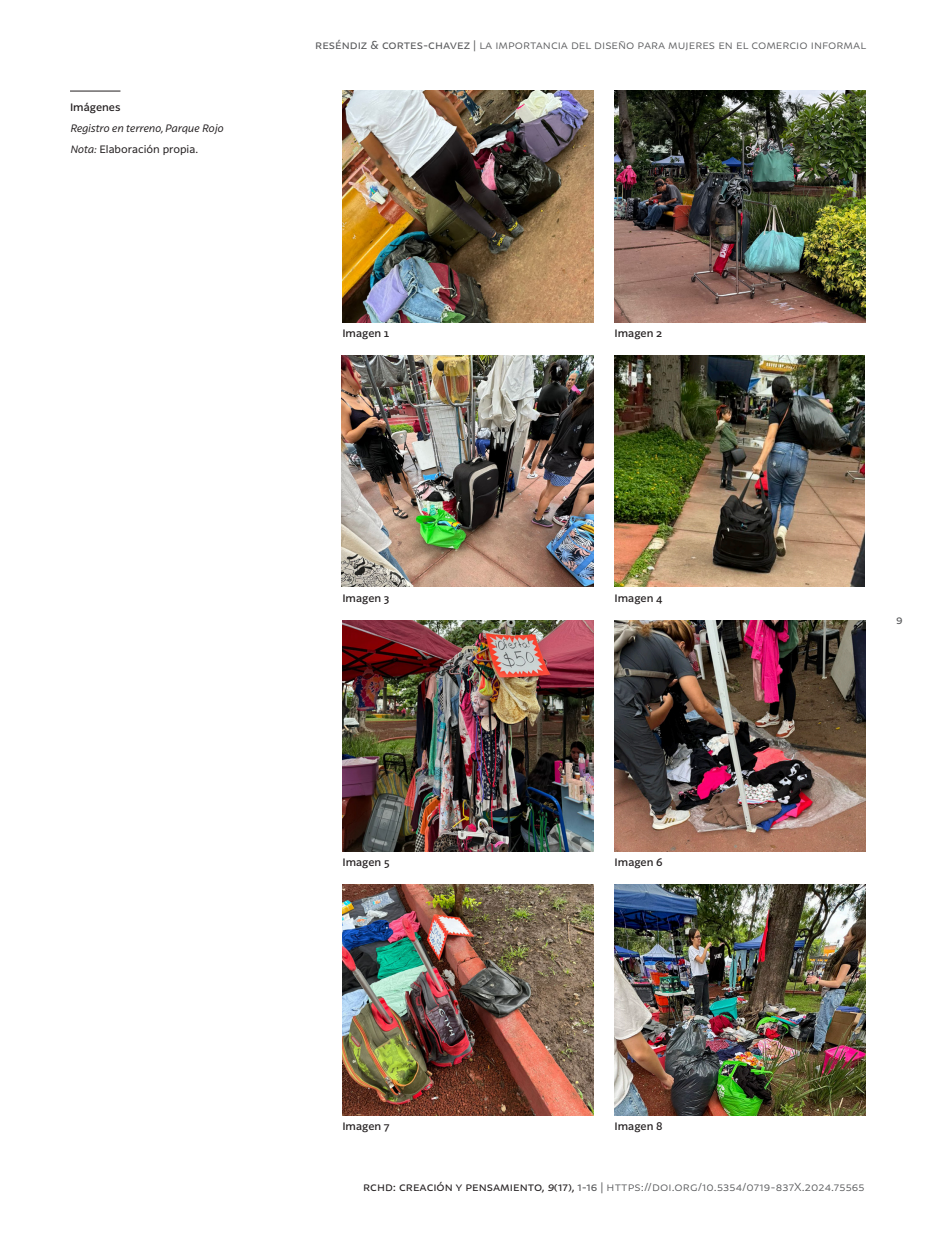
<style>
.page{position:relative;width:943px;height:1241px;background:#fff}
.page>*{position:absolute;margin:0;border:0;box-sizing:border-box;transform-origin:0 0}
.t1{font:300 11.38px "Latina";color:#57585a}
.t2{font:11.38px "Latina";color:#57585a}
.Nota_al_margen{font:italic 10.5px/21px "Latina";letter-spacing:-.005em;color:#231f20}
.Notas{font:500 10.5px "Latina";color:#231f20}
.s1{font-weight:500;font-style:normal}
.s2{font-style:normal}
.s3{font-weight:400}
.s4{font-weight:400;color:#231f20}
.s5{font-weight:400;font-style:italic;color:#231f20}
</style>
<div class="page">
<img style="left:342px;top:91px;width:251px;height:231px">
<img style="left:614px;top:91px;width:252px;height:231px">
<img style="left:342px;top:355px;width:251px;height:231px">
<img style="left:614px;top:355px;width:250px;height:231px">
<img style="left:342px;top:620px;width:251px;height:231px">
<img style="left:614px;top:620px;width:251px;height:231px">
<img style="left:342px;top:884px;width:251px;height:231px">
<img style="left:614px;top:884px;width:252px;height:231px">
<hr style="left:70px;top:91px;width:50px;height:1px;background:#231f20">
<p class="Nota_al_margen" style="left:70px;top:97px;width:155px"><span class="s1">Imágenes<br></span>Registro en terreno, Parque Rojo<br>Nota: <span class="s2">Elaboración propia.</span></p>
<p class="t1" style="left:315px;top:38px;width:552px"><span class="s3">reséndiz &amp; cortes-chavez |</span> la importancia del diseño para mujeres en el comercio informal</p>
<p class="Notas" style="left:342px;top:327px;width:49px">Imagen 1</p>
<p class="Notas" style="left:614px;top:327px;width:49px">Imagen 2</p>
<p class="Notas" style="left:342px;top:591px;width:49px">Imagen 3</p>
<p class="Notas" style="left:614px;top:591px;width:50px">Imagen 4</p>
<p class="Notas" style="left:342px;top:856px;width:49px">Imagen 5</p>
<p class="Notas" style="left:614px;top:856px;width:50px">Imagen 6</p>
<p class="t2" style="left:896px;top:614px;width:8px">9</p>
<p class="Notas" style="left:342px;top:1120px;width:49px">Imagen 7</p>
<p class="Notas" style="left:614px;top:1120px;width:50px">Imagen 8</p>
<p class="t1" style="left:363px;top:1180px;width:503px"><span class="s4">rchd: creación y pensamiento,</span> <span class="s5">9</span><span class="s4">(17),</span> <span class="s3">1-16 |</span> https://doi.org/10.5354/0719-837X.2024.75565</p>
</div>
